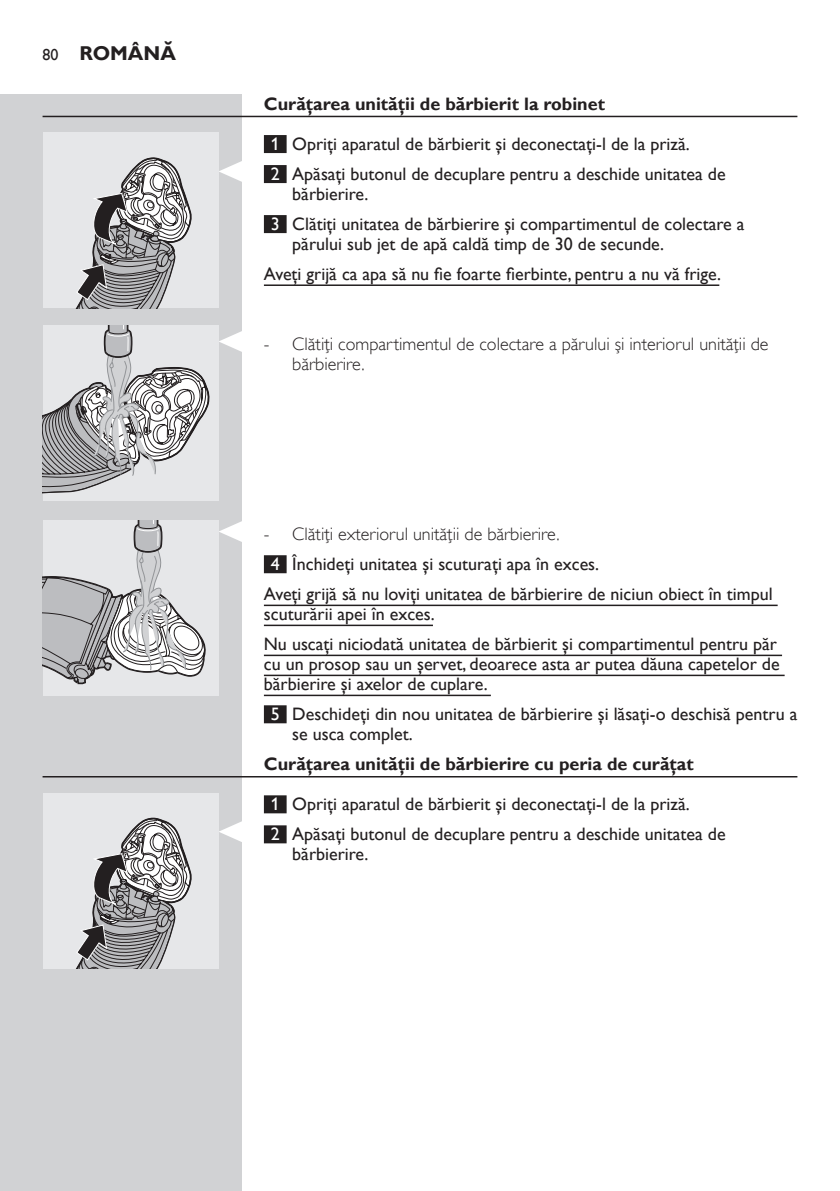
<style>
.page{position:relative;width:840px;height:1191px;background:#fff}
.page>*{position:absolute;margin:0;border:0;box-sizing:border-box;transform-origin:0 0}
.t1{font:700 20px "Gill Sans Alt One WGL";color:#231f20}
.t2{font:18px/30px "Gill Sans Alt One WGL";color:#231f20}
.t3{font:18px/20px "Gill Sans Alt One WGL Light";color:#231f20}
.t4{font:700 18px "Gill Sans Alt One WGL";color:#231f20}
.s1{font-weight:400;font-size:16px}
.s2{color:#fff}
</style>
<div class="page">
<div style="left:0;top:95px;width:241px;height:1096px;background:#d1d2d4"></div>
<hr style="left:43px;top:116px;width:754px;height:1px;background:#231f20">
<div style="left:264px;top:135px;width:22px;height:18px;background:#231f20"></div>
<div style="left:264px;top:165px;width:22px;height:18px;background:#231f20"></div>
<div style="left:264px;top:215px;width:22px;height:18px;background:#231f20"></div>
<hr style="left:264px;top:284px;width:455px;height:2px;background:#231f20">
<div style="left:264px;top:555px;width:22px;height:18px;background:#231f20"></div>
<hr style="left:264px;top:604px;width:513px;height:2px;background:#231f20">
<hr style="left:264px;top:624px;width:168px;height:2px;background:#231f20">
<hr style="left:264px;top:654px;width:517px;height:2px;background:#231f20">
<hr style="left:264px;top:674px;width:520px;height:2px;background:#231f20">
<hr style="left:264px;top:694px;width:226px;height:2px;background:#231f20">
<div style="left:264px;top:705px;width:22px;height:18px;background:#231f20"></div>
<hr style="left:43px;top:776px;width:754px;height:1px;background:#231f20">
<div style="left:264px;top:795px;width:22px;height:18px;background:#231f20"></div>
<div style="left:264px;top:825px;width:22px;height:18px;background:#231f20"></div>
<svg style="left:218px;top:160px;width:24px;height:23px"></svg>
<div style="left:43px;top:133px;width:175px;height:175px;background:#e6e7e9"></div>
<svg style="left:76px;top:157px;width:116px;height:151px"></svg>
<svg style="left:218px;top:330px;width:24px;height:23px"></svg>
<div style="left:43px;top:325px;width:175px;height:176px;background:#e6e7e9"></div>
<svg style="left:43px;top:325px;width:167px;height:169px"></svg>
<svg style="left:218px;top:520px;width:24px;height:23px"></svg>
<div style="left:43px;top:520px;width:175px;height:176px;background:#e6e7e9"></div>
<svg style="left:43px;top:520px;width:163px;height:164px"></svg>
<svg style="left:218px;top:820px;width:24px;height:23px"></svg>
<div style="left:43px;top:793px;width:175px;height:175px;background:#e6e7e9"></div>
<svg style="left:76px;top:817px;width:116px;height:151px"></svg>
<p class="t1" style="left:43px;top:40px;width:135px"><span class="s1">80</span> Română</p>
<p class="t4" style="left:264px;top:92px;width:342px">Curăţarea unităţii de bărbierit la robinet</p>
<p class="t2" style="left:270px;top:129px;width:456px"><span class="s2">1</span> Opriţi aparatul de bărbierit şi deconectaţi-l de la priză.<br><span class="s2">2</span> Apăsaţi butonul de decuplare pentru a deschide unitatea de</p>
<p class="t2" style="left:270px;top:179px;width:475px;text-indent:22px">bărbierire.<br><span class="s2">3</span> Clătiţi unitatea de bărbierire şi compartimentul de colectare a</p>
<p class="t2" style="left:264px;top:229px;width:458px;text-indent:28px">părului sub jet de apă caldă timp de 30 de secunde.<br>Aveţi grijă ca apa să nu fie foarte fierbinte, pentru a nu vă frige.</p>
<p class="t3" style="left:292px;top:334px;width:477px;text-indent:-28px">- Clătiţi compartimentul de colectare a părului şi interiorul unităţii de bărbierire.</p>
<p class="t3" style="left:264px;top:524px;width:297px">- Clătiţi exteriorul unităţii de bărbierire.</p>
<p class="t2" style="left:264px;top:549px;width:510px;text-indent:7px"><span class="s2">4</span> Închideţi unitatea şi scuturaţi apa în exces.<br>Aveţi grijă să nu loviţi unitatea de bărbierire de niciun obiect în timpul</p>
<p class="t2" style="left:264px;top:599px;width:514px">scuturării apei în exces.<br>Nu uscaţi niciodată unitatea de bărbierit şi compartimentul pentru păr</p>
<p class="t2" style="left:264px;top:654px;width:517px;line-height:20px">cu un prosop sau un şervet, deoarece asta ar putea dăuna capetelor de bărbierire şi axelor de cuplare.</p>
<p class="t2" style="left:292px;top:704px;width:506px;line-height:20px;text-indent:-22px"><span class="s2">5</span> Deschideţi din nou unitatea de bărbierire şi lăsaţi-o deschisă pentru a se usca complet.</p>
<p class="t4" style="left:264px;top:752px;width:431px">Curăţarea unităţii de bărbierire cu peria de curăţat</p>
<p class="t2" style="left:270px;top:789px;width:456px"><span class="s2">1</span> Opriţi aparatul de bărbierit şi deconectaţi-l de la priză.<br><span class="s2">2</span> Apăsaţi butonul de decuplare pentru a deschide unitatea de</p>
<p class="t2" style="left:292px;top:839px;width:78px">bărbierire.</p>
</div>
